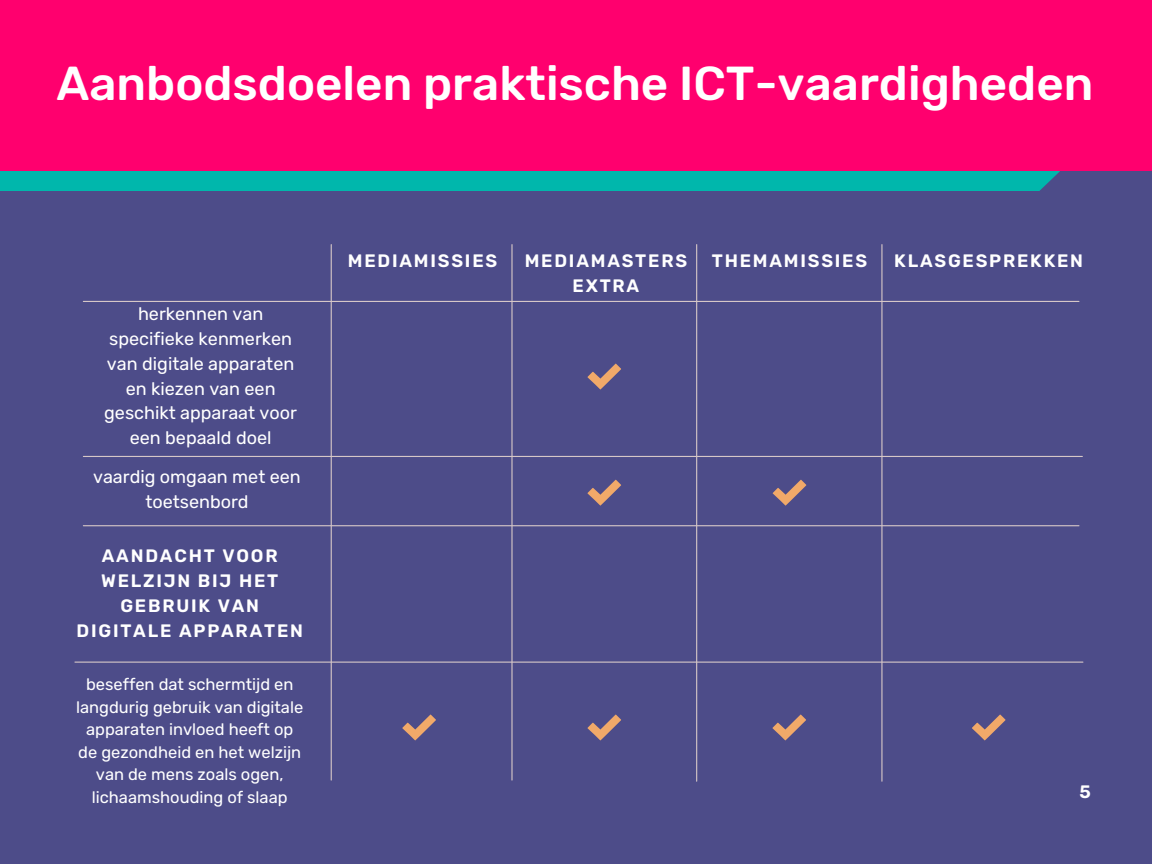
<style>
.page{position:relative;width:1152px;height:864px;background:#4d4c89}
.page>*{position:absolute;margin:0;border:0;box-sizing:border-box;transform-origin:0 0}
.t1{font:500 47.55px "Rubik";color:#fff}
.t2{font:18px/24.8px "Rubik";color:#fff;text-align:center}
.t3{font:600 18px/24.8px "Rubik";letter-spacing:.1em;color:#fff;text-align:center}
.t4{font:16.5px/22.5px "Rubik";color:#fff;text-align:center}
</style>
<div class="page">
<hr style="left:83px;top:301px;width:996px;height:1px;background:#d6c7c7">
<hr style="left:83px;top:456px;width:999px;height:1px;background:#d6c7c7">
<hr style="left:83px;top:525px;width:996px;height:1px;background:#d6c7c7">
<hr style="left:331px;top:245px;width:1px;height:535px;background:#d6c7c7">
<hr style="left:511px;top:245px;width:2px;height:535px;background:#d6c7c7">
<hr style="left:696px;top:245px;width:1px;height:536px;background:#d6c7c7">
<hr style="left:881px;top:245px;width:2px;height:536px;background:#d6c7c7">
<div style="left:0;top:170px;width:1066px;height:21px;background:#00b7ac"></div>
<div style="left:0;top:0;width:1152px;height:170px;background:#ff006e"></div>
<svg style="left:587px;top:480px;width:34px;height:26px"></svg>
<hr style="left:75px;top:662px;width:1008px;height:1px;background:#d6c7c7">
<svg style="left:773px;top:480px;width:33px;height:26px"></svg>
<svg style="left:402px;top:715px;width:34px;height:25px"></svg>
<svg style="left:772px;top:715px;width:34px;height:25px"></svg>
<svg style="left:587px;top:364px;width:34px;height:25px"></svg>
<svg style="left:972px;top:715px;width:34px;height:25px"></svg>
<svg style="left:587px;top:715px;width:34px;height:25px"></svg>
<p class="t1" style="left:56px;top:56px;width:1039px">Aanbodsdoelen praktische ICT-vaardigheden</p>
<p class="t2" style="left:104px;top:302px;width:194px">herkennen van specifieke kenmerken van digitale apparaten en kiezen van een geschikt apparaat voor een bepaald doel</p>
<p class="t2" style="left:93px;top:465px;width:209px">vaardig omgaan met een toetsenbord</p>
<p class="t3" style="left:77px;top:544px;width:228px">AANDACHT VOOR<br>WELZIJN BIJ HET<br>GEBRUIK VAN<br>DIGITALE APPARATEN</p>
<p class="t4" style="left:76px;top:673px;width:229px">beseffen dat schermtijd en langdurig gebruik van digitale apparaten invloed heeft op de gezondheid en het welzijn van de mens zoals ogen, lichaamshouding of slaap</p>
<p class="t3" style="left:348px;top:248px;width:151px">MEDIAMISSIES</p>
<p class="t3" style="left:525px;top:248px;width:164px">MEDIAMASTERS<br>EXTRA</p>
<p class="t3" style="left:712px;top:248px;width:157px">THEMAMISSIES</p>
<p class="t3" style="left:894px;top:248px;width:190px">KLASGESPREKKEN</p>
<p class="t3" style="left:1080px;top:780px;width:13px">5</p>
</div>
